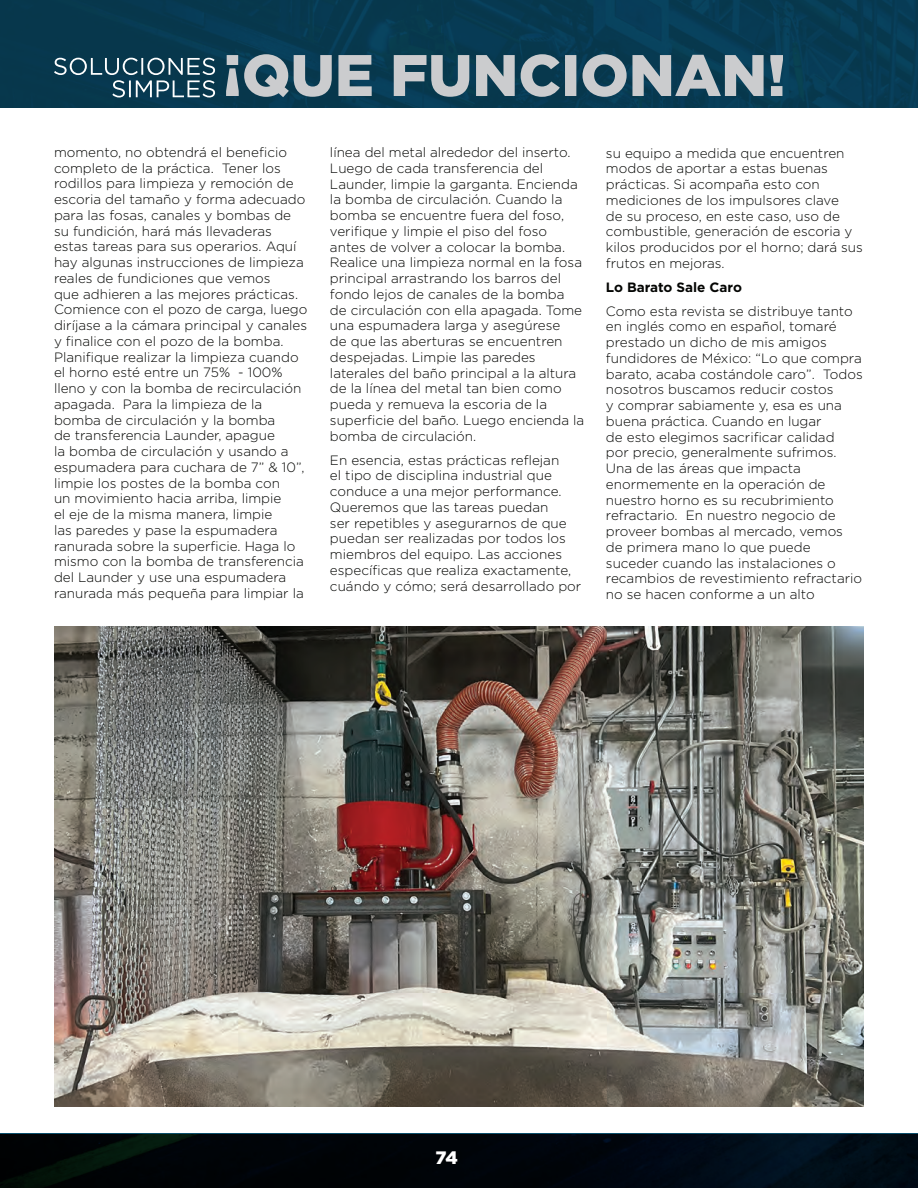
<style>
.page{position:relative;width:918px;height:1188px;background:#fff}
.page>*{position:absolute;margin:0;border:0;box-sizing:border-box;transform-origin:0 0}
.t1{font:900 18px "Gotham";color:#fff}
.t2{font:300 13.5px/15.8px "Gotham";color:#040503}
.t3{font:700 13.5px "Gotham";color:#040503}
</style>
<div class="page">
<svg style="left:0;top:1133px;width:918px;height:55px;background:#00090f"></svg>
<div style="left:437px;top:1150px;width:27px;height:19px;background:#040503"></div>
<div style="left:0;top:0;width:918px;height:108px;background:linear-gradient(to right,#07384d,#083d56)"></div>
<svg style="left:54px;top:58px;width:161px;height:40px;background:#355d6e"></svg>
<svg style="left:226px;top:54px;width:557px;height:43px;background:#718994"></svg>
<img style="left:54px;top:626px;width:810px;height:481px">
<p class="t2" style="left:54px;top:144px;width:255px">momento, no obtendrá el beneficio completo de la práctica. Tener los rodillos para limpieza y remoción de escoria del tamaño y forma adecuado para las fosas, canales y bombas de su fundición, hará más llevaderas estas tareas para sus operarios. Aquí hay algunas instrucciones de limpieza reales de fundiciones que vemos<br>que adhieren a las mejores prácticas.<br>Comience con el pozo de carga, luego diríjase a la cámara principal y canales y finalice con el pozo de la bomba.<br>Planifique realizar la limpieza cuando el horno esté entre un 75% - 100% lleno y con la bomba de recirculación apagada. Para la limpieza de la bomba de circulación y la bomba<br>de transferencia Launder, apague<br>la bomba de circulación y usando a espumadera para cuchara de 7” &amp; 10”, limpie los postes de la bomba con<br>un movimiento hacia arriba, limpie<br>el eje de la misma manera, limpie<br>las paredes y pase la espumadera ranurada sobre la superficie. Haga lo mismo con la bomba de transferencia del Launder y use una espumadera ranurada más pequeña para limpiar la</p>
<p class="t2" style="left:330px;top:144px;width:256px">línea del metal alrededor del inserto.<br>Luego de cada transferencia del Launder, limpie la garganta. Encienda la bomba de circulación. Cuando la bomba se encuentre fuera del foso, verifique y limpie el piso del foso antes de volver a colocar la bomba.<br>Realice una limpieza normal en la fosa principal arrastrando los barros del fondo lejos de canales de la bomba de circulación con ella apagada. Tome una espumadera larga y asegúrese<br>de que las aberturas se encuentren despejadas. Limpie las paredes laterales del baño principal a la altura de la línea del metal tan bien como pueda y remueva la escoria de la superficie del baño. Luego encienda la bomba de circulación.</p>
<p class="t2" style="left:330px;top:451px;width:253px">En esencia, estas prácticas reflejan<br>el tipo de disciplina industrial que conduce a una mejor performance.<br>Queremos que las tareas puedan<br>ser repetibles y asegurarnos de que puedan ser realizadas por todos los miembros del equipo. Las acciones específicas que realiza exactamente, cuándo y cómo; será desarrollado por</p>
<p class="t2" style="left:606px;top:145px;width:258px">su equipo a medida que encuentren modos de aportar a estas buenas prácticas. Si acompaña esto con mediciones de los impulsores clave<br>de su proceso, en este caso, uso de combustible, generación de escoria y kilos producidos por el horno; dará sus frutos en mejoras.</p>
<p class="t3" style="left:606px;top:278px;width:138px">Lo Barato Sale Caro</p>
<p class="t2" style="left:606px;top:303px;width:258px">Como esta revista se distribuye tanto en inglés como en español, tomaré prestado un dicho de mis amigos fundidores de México: “Lo que compra barato, acaba costándole caro”. Todos nosotros buscamos reducir costos<br>y comprar sabiamente y, esa es una buena práctica. Cuando en lugar<br>de esto elegimos sacrificar calidad<br>por precio, generalmente sufrimos.<br>Una de las áreas que impacta enormemente en la operación de nuestro horno es su recubrimiento refractario. En nuestro negocio de proveer bombas al mercado, vemos de primera mano lo que puede suceder cuando las instalaciones o recambios de revestimiento refractario no se hacen conforme a un alto</p>
<h1 class="t1" style="left:435px;top:1145px;width:24px">74</h1>
</div>
